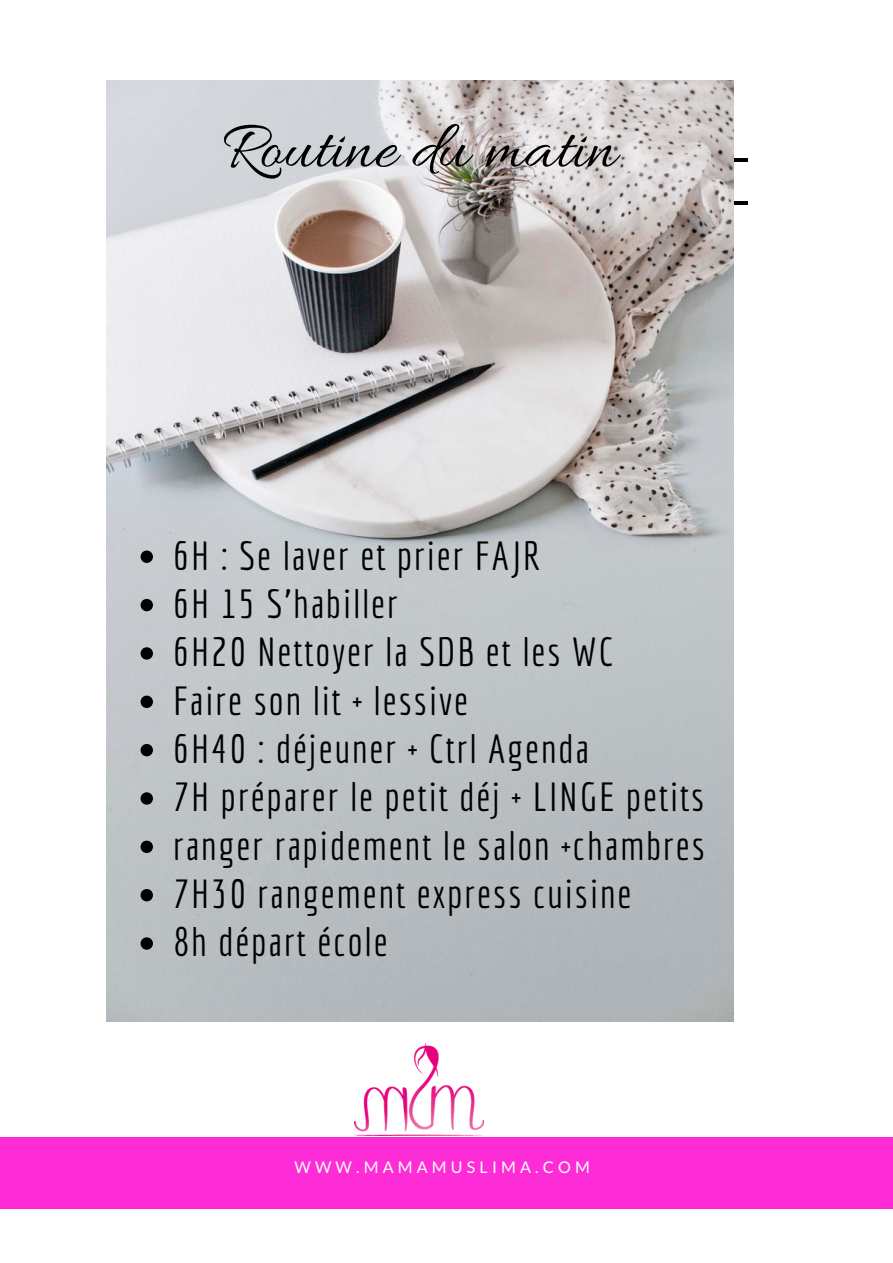
<style>
.page{position:relative;width:893px;height:1263px;background:#fff}
.page>*{position:absolute;margin:0;border:0;box-sizing:border-box;transform-origin:0 0}
.t1{font:69.45px "Allura";color:#000}
.t2{font:39.6px/48.3px "Economica";letter-spacing:.05em;color:#000}
.t3{font:16.05px "Lato";letter-spacing:.26em;color:#fff}
</style>
<div class="page">
<div style="left:0;top:1136px;width:892px;height:72px;background:#fe2cd6"></div>
<hr style="left:143px;top:158px;width:604px;height:4px;background:#000">
<hr style="left:143px;top:201px;width:604px;height:3px;background:#000">
<img style="left:107px;top:81px;width:626px;height:941px">
<svg style="left:141px;top:550px;width:12px;height:13px"></svg>
<svg style="left:141px;top:599px;width:12px;height:12px"></svg>
<svg style="left:141px;top:647px;width:12px;height:12px"></svg>
<svg style="left:141px;top:695px;width:12px;height:13px"></svg>
<svg style="left:141px;top:744px;width:12px;height:12px"></svg>
<svg style="left:141px;top:792px;width:12px;height:12px"></svg>
<svg style="left:141px;top:840px;width:12px;height:13px"></svg>
<svg style="left:141px;top:889px;width:12px;height:12px"></svg>
<svg style="left:141px;top:937px;width:12px;height:12px"></svg>
<img style="left:354px;top:1043px;width:129px;height:92px">
<h1 class="t1" style="left:222px;top:110px;width:396px">Routine du matin</h1>
<p class="t2" style="left:173px;top:531px;width:533px">6H : Se laver et prier FAJR<br>6H 15 S'habiller<br>6H20 Nettoyer la SDB et les WC<br>Faire son lit + lessive<br>6H40 : déjeuner + Ctrl Agenda<br>7H préparer le petit déj + LINGE petits ranger rapidement le salon +chambres<br>7H30 rangement express cuisine<br>8h départ école</p>
<p class="t3" style="left:294px;top:1156px;width:297px">WWW.MAMAMUSLIMA.COM</p>
</div>
